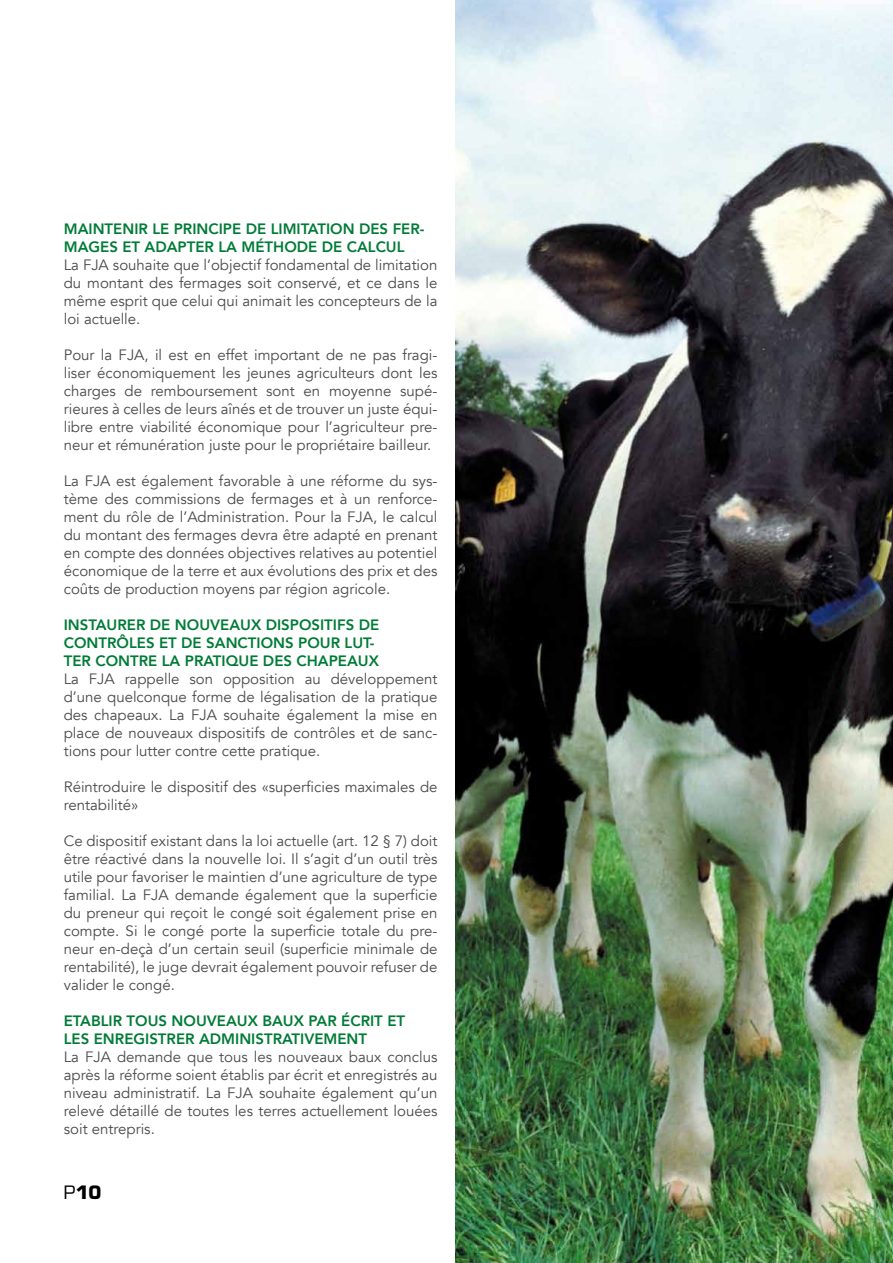
<style>
.page{position:relative;width:893px;height:1263px;background:#fff}
.page>*{position:absolute;margin:0;border:0;box-sizing:border-box;transform-origin:0 0}
.t1{font:700 18px "Eurostile LT Std";color:#000}
.t2{font:15px/18px "Avenir";color:#4a4a49;text-align:justify}
.t3{font:800 15px/18px "Avenir";color:#007b37}
.s1{font-weight:400}
</style>
<div class="page">
<img style="left:455px;top:0;width:438px;height:1263px">
<p class="t3" style="left:64px;top:220px;width:362px">MAINTENIR LE PRINCIPE DE LIMITATION DES FER-<br>MAGES ET ADAPTER LA MÉTHODE DE CALCUL</p>
<p class="t2" style="left:64px;top:256px;width:375px">La FJA souhaite que l’objectif fondamental de limitation du montant des fermages soit conservé, et ce dans le même esprit que celui qui animait les concepteurs de la loi actuelle.</p>
<p class="t2" style="left:64px;top:346px;width:375px">Pour la FJA, il est en effet important de ne pas fragi&shy;liser économiquement les jeunes agriculteurs dont les charges de remboursement sont en moyenne supé&shy;rieures à celles de leurs aînés et de trouver un juste équi&shy;libre entre viabilité économique pour l’agriculteur pre&shy;neur et rémunération juste pour le propriétaire bailleur.</p>
<p class="t2" style="left:64px;top:472px;width:375px">La FJA est également favorable à une réforme du sys&shy;tème des commissions de fermages et à un renforce&shy;ment du rôle de l’Administration. Pour la FJA, le calcul du montant des fermages devra être adapté en prenant en compte des données objectives relatives au potentiel économique de la terre et aux évolutions des prix et des coûts de production moyens par région agricole.</p>
<p class="t3" style="left:64px;top:616px;width:317px">INSTAURER DE NOUVEAUX DISPOSITIFS DE<br>CONTRÔLES ET DE SANCTIONS POUR LUT-<br>TER CONTRE LA PRATIQUE DES CHAPEAUX</p>
<p class="t2" style="left:64px;top:670px;width:375px">La FJA rappelle son opposition au développement d’une quelconque forme de légalisation de la pratique des chapeaux. La FJA souhaite également la mise en place de nouveaux dispositifs de contrôles et de sanc&shy;tions pour lutter contre cette pratique.</p>
<p class="t2" style="left:64px;top:778px;width:375px">Réintroduire le dispositif des «superficies maximales de rentabilité»</p>
<p class="t2" style="left:64px;top:832px;width:375px">Ce dispositif existant dans la loi actuelle (art. 12 § 7) doit être réactivé dans la nouvelle loi. Il s’agit d’un outil très utile pour favoriser le maintien d’une agriculture de type familial. La FJA demande également que la superficie du preneur qui reçoit le congé soit également prise en compte. Si le congé porte la superficie totale du pre&shy;neur en-deçà d’un certain seuil (superficie minimale de rentabilité), le juge devrait également pouvoir refuser de valider le congé.</p>
<p class="t3" style="left:64px;top:1012px;width:343px">ETABLIR TOUS NOUVEAUX BAUX PAR ÉCRIT ET<br>LES ENREGISTRER ADMINISTRATIVEMENT</p>
<p class="t2" style="left:64px;top:1048px;width:375px">La FJA demande que tous les nouveaux baux conclus après la réforme soient établis par écrit et enregistrés au niveau administratif. La FJA souhaite également qu’un relevé détaillé de toutes les terres actuellement louées soit entrepris.</p>
<p class="t1" style="left:64px;top:1181px;width:39px"><span class="s1">P</span>10</p>
</div>
